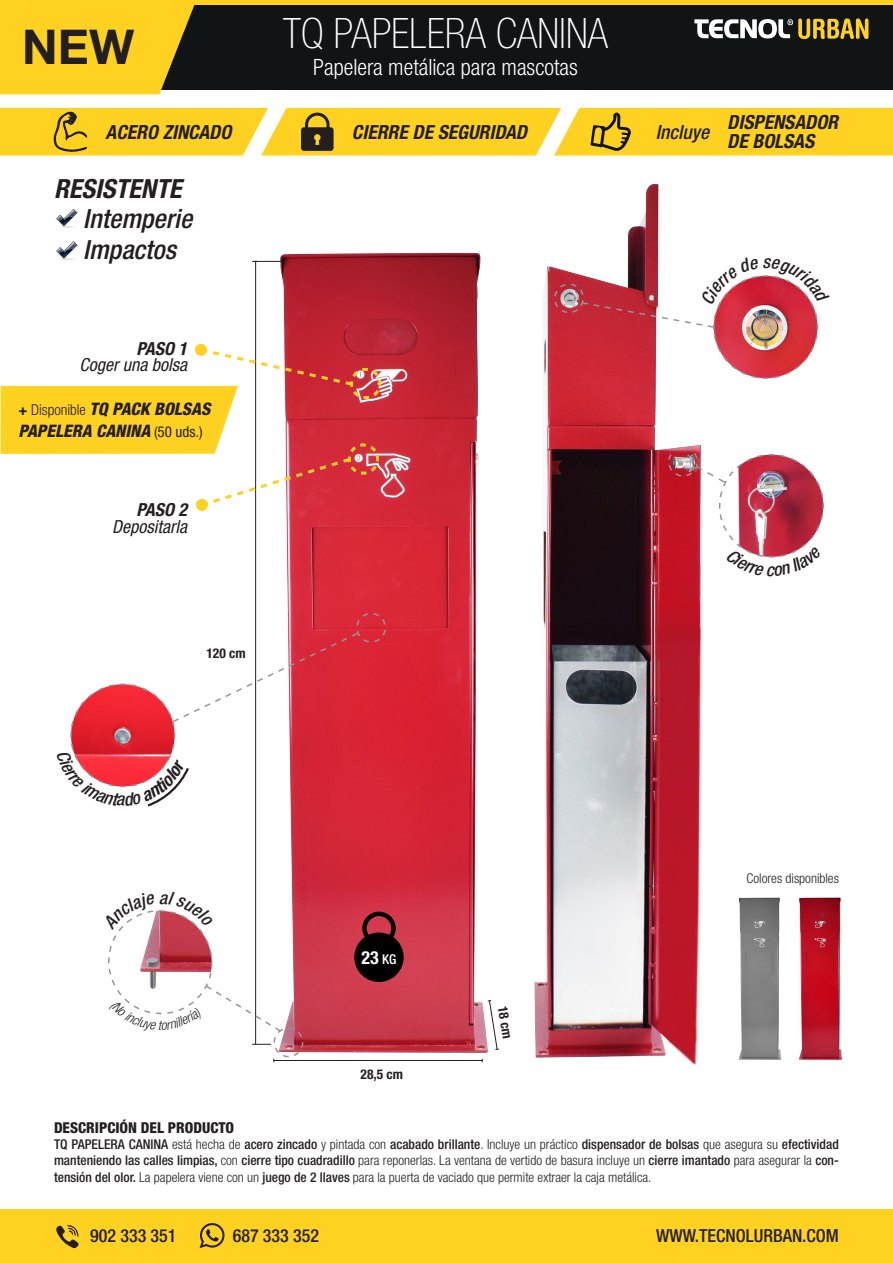
<style>
.page{position:relative;width:893px;height:1263px;background:#fff}
.page>*{position:absolute;margin:0;border:0;box-sizing:border-box;transform-origin:0 0}
.t1{font:700 48px "Helvetica Neue LT Pro";color:#231f20}
.t2{font:100 condensed 42px "Helvetica Neue LT Pro";color:#fff}
.t3{font:italic 500 condensed 26.4px "Helvetica Neue LT Pro";color:#231f20}
.t4{font:italic 700 condensed 26.4px "Helvetica Neue LT Pro";color:#231f20}
.t5{font:300 condensed 22.5px "Helvetica Neue LT Pro";color:#fff}
.t6{font:italic 700 condensed 19.5px "Helvetica Neue LT Pro";color:#231f20}
.t7{font:italic 500 condensed 19.5px "Helvetica Neue LT Pro";color:#231f20}
.t8{font:500 condensed 18px "Helvetica Neue LT Pro";color:#231f20}
.t9{font:italic condensed 18px "Helvetica Neue LT Pro";color:#231f20}
.t10{font:italic 700 condensed 18px "Helvetica Neue LT Pro";color:#231f20}
.t11{font:700 condensed 18px "Helvetica Neue LT Pro";color:#fff}
.t12{font:italic 800 condensed 17.25px "Helvetica Neue LT Pro";color:#231f20}
.t13{font:800 condensed 15px "Helvetica Neue LT Pro";color:#231f20}
.t14{font:300 condensed 13.5px/16.2px "Helvetica Neue LT Pro";color:#231f20;text-align:justify}
.t15{font:700 condensed 13.5px "Helvetica Neue LT Pro";color:#231f20}
.s1{font-weight:700;font-style:normal;font-size:15px}
.s2{font-weight:300;font-style:normal;font-size:15px}
.s3{font-weight:400;font-style:normal;font-size:15px}
.s4{font-weight:500;font-size:13.5px}
.s5{font-weight:500}
</style>
<div class="page">
<img style="left:252px;top:253px;width:187px;height:810px">
<div style="left:1px;top:1209px;width:892px;height:54px;background:#ffd121"></div>
<svg style="left:56px;top:1225px;width:23px;height:23px"></svg>
<svg style="left:199px;top:1223px;width:25px;height:25px"></svg>
<hr style="left:255px;top:261px;width:1px;height:784px;background:#231f20">
<hr style="left:252px;top:261px;width:31px;height:1px;background:#231f20">
<img style="left:59px;top:226px;width:16px;height:2px">
<svg style="left:56px;top:209px;width:22px;height:17px"></svg>
<img style="left:61px;top:259px;width:13px;height:2px">
<svg style="left:56px;top:241px;width:22px;height:18px"></svg>
<hr style="left:274px;top:1060px;width:208px;height:1px;background:#231f20">
<img style="left:439px;top:183px;width:263px;height:882px">
<svg style="left:0;top:0;width:893px;height:156px;background:#978538"></svg>
<svg style="left:354px;top:912px;width:50px;height:70px;background:#4f161e"></svg>
<svg style="left:1px;top:343px;width:381px;height:169px"></svg>
<img style="left:738px;top:897px;width:104px;height:163px">
<svg style="left:70px;top:612px;width:317px;height:196px"></svg>
<svg style="left:553px;top:258px;width:266px;height:122px"></svg>
<svg style="left:108px;top:891px;width:196px;height:171px"></svg>
<svg style="left:667px;top:446px;width:157px;height:130px"></svg>
<p class="t1" style="left:22px;top:18px;width:113px">NEW</p>
<p class="t6" style="left:106px;top:120px;width:127px">ACERO ZINCADO</p>
<p class="t4" style="left:54px;top:173px;width:129px">RESISTENTE</p>
<p class="t3" style="left:83px;top:203px;width:110px">Intemperie</p>
<p class="t3" style="left:83px;top:234px;width:94px">Impactos</p>
<p class="t10" style="left:137px;top:337px;width:52px">PASO 1</p>
<p class="t9" style="left:80px;top:354px;width:109px">Coger una bolsa</p>
<p class="t12" style="left:18px;top:398px;width:193px"><span class="s1">+</span> <span class="s2">Disponible</span> TQ PACK BOLSAS</p>
<p class="t12" style="left:18px;top:420px;width:186px">PAPELERA CANINA <span class="s3">(50 uds.)</span></p>
<p class="t10" style="left:137px;top:499px;width:52px">PASO 2</p>
<p class="t9" style="left:112px;top:516px;width:76px">Depositarla</p>
<p class="t2" style="left:283px;top:11px;width:326px">TQ PAPELERA CANINA</p>
<p class="t5" style="left:313px;top:55px;width:266px">Papelera metálica para mascotas</p>
<p class="t6" style="left:352px;top:120px;width:177px">CIERRE DE SEGURIDAD</p>
<p class="t7" style="left:656px;top:120px;width:55px">Incluye</p>
<p class="t6" style="left:727px;top:110px;width:112px">DISPENSADOR</p>
<p class="t6" style="left:727px;top:130px;width:89px">DE BOLSAS</p>
<p class="t15" style="left:206px;top:645px;width:41px">120 cm</p>
<p class="t11" style="left:362px;top:947px;width:36px">23 <span class="s4">KG</span></p>
<p class="t15" style="left:361px;top:1066px;width:44px">28,5 cm</p>
<p class="t15" style="left:511px;top:1005px;width:34px;rotate:81deg">18 cm</p>
<p class="t14" style="left:746px;top:870px;width:94px">Colores disponibles</p>
<p class="t13" style="left:54px;top:1118px;width:182px">DESCRIPCIÓN DEL PRODUCTO</p>
<p class="t14" style="left:54px;top:1136px;width:786px"><span class="s5">TQ PAPELERA CANINA</span> está hecha de <span class="s5">acero zincado</span> y pintada con <span class="s5">acabado brillante</span>. Incluye un práctico <span class="s5">dispensador de bolsas</span> que asegura su <span class="s5">efectividad manteniendo las calles limpias,</span> con <span class="s5">cierre tipo cuadradillo</span> para reponerlas. La ventana de vertido de basura incluye un <span class="s5">cierre imantado</span> para asegurar la <span class="s5">con&shy;tensión del olor.</span> La papelera viene con un <span class="s5">juego de 2 llaves</span> para la puerta de vaciado que permite extraer la caja metálica.</p>
<p class="t8" style="left:90px;top:1225px;width:88px">902 333 351</p>
<p class="t8" style="left:233px;top:1225px;width:88px">687 333 352</p>
<p class="t8" style="left:656px;top:1225px;width:184px">WWW.TECNOLURBAN.COM</p>
</div>
